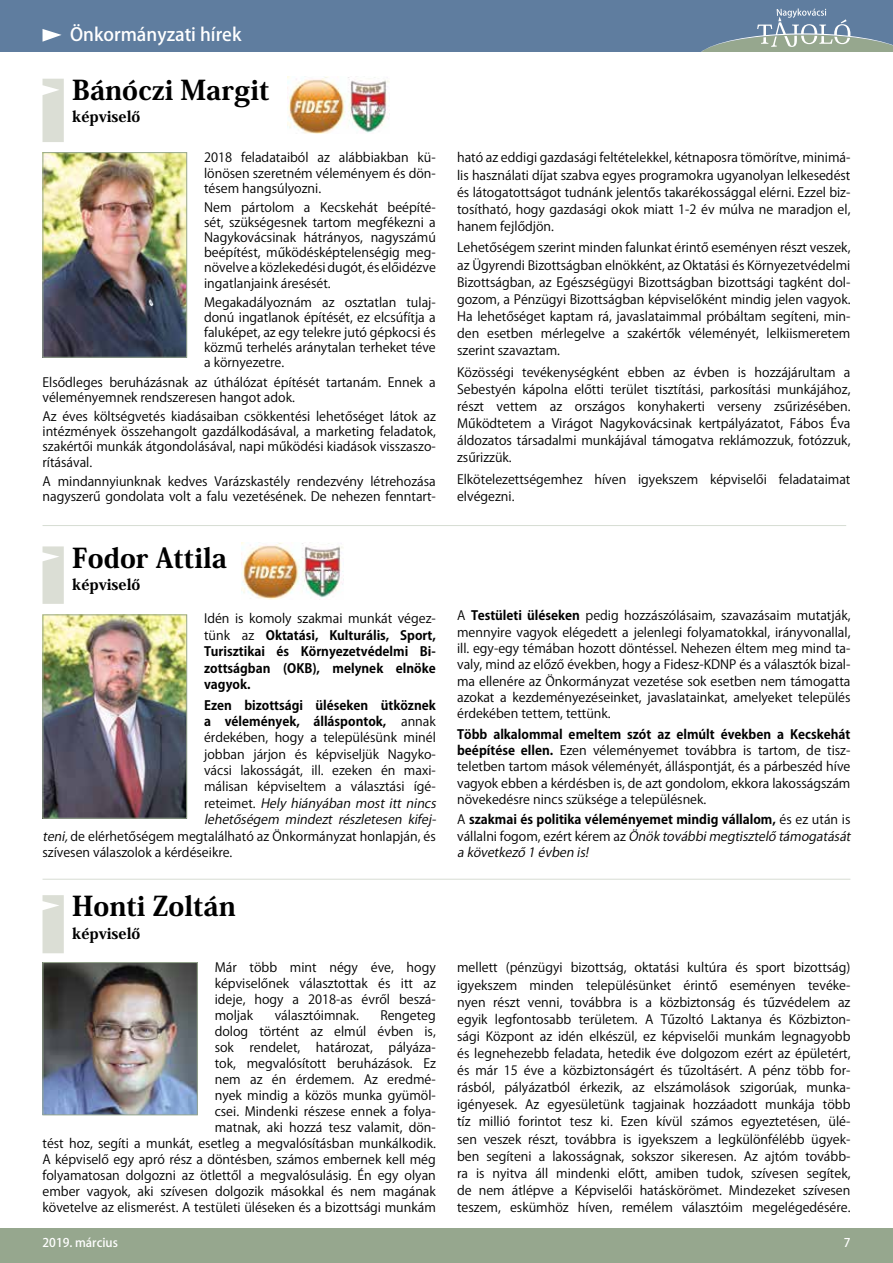
<style>
.page{position:relative;width:893px;height:1263px;background:#fff}
.page>*{position:absolute;margin:0;border:0;box-sizing:border-box;transform-origin:0 0}
.t1{font:800 27px "Koz Min Pr 6 N";color:#000}
.t2{font:500 18px "Koz Go Pr 6 N";color:#fff}
.t3{font:800 15px "Koz Min Pr 6 N";color:#000}
.t4{font:12.75px/17.1px "Koz Go Pr 6 N";color:#000;text-align:justify}
.t5{font:italic 12.75px/16.2px "Koz Go Pr 6 N";color:#000}
.t6{font:700 12.75px/16.4px "Koz Go Pr 6 N";color:#000;text-align:justify}
.t7{font:500 12px "Koz Go Pr 6 N";color:#fff}
.s1{font-weight:400}
.s2{font-style:normal}
.s3{font-style:italic}
.s4{font-weight:700}
.s5{font-weight:700;font-style:normal}
</style>
<div class="page">
<div style="left:0;top:1229px;width:893px;height:34px;background:#96a78e"></div>
<div style="left:0;top:0;width:893px;height:51px;background:#5f7d9f"></div>
<svg style="left:43px;top:29px;width:19px;height:13px"></svg>
<svg style="left:702px;top:9px;width:191px;height:42px"></svg>
<svg style="left:43px;top:546px;width:21px;height:58px"></svg>
<img style="left:45px;top:616px;width:140px;height:201px">
<div style="left:43px;top:614px;width:144px;height:205px;border:1px solid #96a78e"></div>
<img style="left:242px;top:542px;width:102px;height:58px">
<svg style="left:43px;top:895px;width:21px;height:58px"></svg>
<img style="left:45px;top:964px;width:151px;height:149px">
<div style="left:43px;top:962px;width:155px;height:153px;border:1px solid #96a78e"></div>
<svg style="left:43px;top:79px;width:21px;height:63px"></svg>
<img style="left:45px;top:154px;width:140px;height:202px">
<div style="left:43px;top:152px;width:144px;height:206px;border:1px solid #96a78e"></div>
<img style="left:287px;top:77px;width:102px;height:57px">
<hr style="left:43px;top:525px;width:803px;height:1px;background:#96a78e">
<hr style="left:43px;top:879px;width:807px;height:1px;background:#96a78e">
<h2 class="t2" style="left:70px;top:25px;width:173px">Önkormányzati hírek</h2>
<h1 class="t1" style="left:72px;top:75px;width:199px">Bánóczi Margit</h1>
<p class="t3" style="left:72px;top:108px;width:70px">képviselő</p>
<p class="t4" style="left:204px;top:150px;width:233px;line-height:15.1px">2018 feladataiból az alábbiakban kü&shy;lönösen szeretném véleményem és dön&shy;tésem hangsúlyozni.</p>
<p class="t4" style="left:204px;top:200px;width:233px;line-height:15.1px">Nem pártolom a Kecskehát beépíté&shy;sét, szükségesnek tartom megfékezni a Nagykovácsinak hátrányos, nagyszámú beépítést, működésképtelenségig meg&shy;növelve a közlekedési dugót, és előidézve ingatlanjaink áresését.</p>
<p class="t4" style="left:204px;top:295px;width:233px;line-height:15.1px">Megakadályoznám az osztatlan tulaj&shy;donú ingatlanok építését, ez elcsúfítja a faluképet, az egy telekre jutó gépkocsi és közmű terhelés aránytalan terheket téve a környezetre.</p>
<p class="t4" style="left:43px;top:375px;width:395px;line-height:15.1px">Elsődleges beruházásnak az úthálózat építését tartanám. Ennek a véleményemnek rendszeresen hangot adok.</p>
<p class="t4" style="left:43px;top:409px;width:395px;line-height:15.1px">Az éves költségvetés kiadásaiban csökkentési lehetőséget látok az intézmények összehangolt gazdálkodásával, a marketing feladatok, szakértői munkák átgondolásával, napi működési kiadások visszaszo&shy;rításával.</p>
<p class="t4" style="left:43px;top:474px;width:395px;line-height:15.1px">A mindannyiunknak kedves Varázskastély rendezvény létrehozása nagyszerű gondolata volt a falu vezetésének. De nehezen fenntart-</p>
<h1 class="t1" style="left:72px;top:542px;width:156px">Fodor Attila</h1>
<p class="t3" style="left:72px;top:576px;width:70px">képviselő</p>
<p class="t6" style="left:204px;top:611px;width:233px"><span class="s1">Idén is komoly szakmai munkát végez&shy;tünk az</span> Oktatási, Kulturális, Sport, Turisztikai és Környezetvédelmi Bi&shy;zottságban (OKB), melynek elnöke vagyok.</p>
<p class="t6" style="left:204px;top:697px;width:233px">Ezen bizottsági üléseken ütköznek</p>
<p class="t6" style="left:204px;top:713px;width:233px">a vélemények, álláspontok, <span class="s1">annak</span></p>
<p class="t4" style="left:204px;top:729px;width:233px">érdekében, hogy a településünk minél</p>
<p class="t4" style="left:204px;top:746px;width:233px">jobban járjon és képviseljük Nagyko-</p>
<p class="t4" style="left:204px;top:762px;width:233px">vácsi lakosságát, ill. ezeken én maxi-</p>
<p class="t4" style="left:204px;top:778px;width:233px">málisan képviseltem a választási ígé-</p>
<p class="t5" style="left:204px;top:795px;width:237px"><span class="s2">r e t e i m e t .</span> Hely hiányában most itt nincs</p>
<p class="t5" style="left:204px;top:812px;width:237px">lehetőségem mindezt részletesen kifej -</p>
<p class="t4" style="left:43px;top:827px;width:395px"><span class="s3">teni,</span>de elérhetőségem megtalálható az Önkormányzat honlapján, és</p>
<p class="t4" style="left:43px;top:844px;width:191px">szívesen válaszolok a kérdéseikre.</p>
<h1 class="t1" style="left:72px;top:891px;width:165px">Honti Zoltán</h1>
<p class="t3" style="left:72px;top:925px;width:70px">képviselő</p>
<p class="t4" style="left:215px;top:960px;width:223px;line-height:16px">Már több mint négy éve, hogy képviselőnek választottak és itt az ideje, hogy a 2018-as évről beszá&shy;moljak</p>
<p class="t4" style="left:275px;top:1007px;width:86px">választóimnak.</p>
<p class="t4" style="left:43px;top:1008px;width:395px;line-height:16px;text-align:right">Rengeteg<br>dolog történt az elmúl évben is,<br>sok rendelet, határozat, pályáza-<br>tok, megvalósított beruházások. Ez<br>nem az én érdemem. Az eredmé-<br>nyek mindig a közös munka gyümöl-<br>csei. Mindenki részese ennek a folya-<br>matnak, aki hozzá tesz valamit, dön-<br>tést hoz, segíti a munkát, esetleg a megvalósításban munkálkodik.<br>A képviselő egy apró rész a döntésben, számos embernek kell még folyamatosan dolgozni az ötlettől a megvalósulásig. Én egy olyan ember vagyok, aki szívesen dolgozik másokkal és nem magának követelve az elismerést. A testületi üléseken és a bizottsági munkám</p>
<p class="t4" style="left:457px;top:150px;width:395px">ható az eddigi gazdasági feltételekkel, kétnaposra tömörítve, minimá&shy;lis használati díjat szabva egyes programokra ugyanolyan lelkesedést és látogatottságot tudnánk jelentős takarékossággal elérni. Ezzel biz&shy;tosítható, hogy gazdasági okok miatt 1-2 év múlva ne maradjon el, hanem fejlődjön.</p>
<p class="t4" style="left:457px;top:239px;width:395px">Lehetőségem szerint minden falunkat érintő eseményen részt veszek, az Ügyrendi Bizottságban elnökként, az Oktatási és Környezetvédelmi Bizottságban, az Egészségügyi Bizottságban bizottsági tagként dol&shy;gozom, a Pénzügyi Bizottságban képviselőként mindig jelen vagyok.<br>Ha lehetőséget kaptam rá, javaslataimmal próbáltam segíteni, min&shy;den esetben mérlegelve a szakértők véleményét, lelkiismeretem szerint szavaztam.</p>
<p class="t4" style="left:457px;top:364px;width:395px">Közösségi tevékenységként ebben az évben is hozzájárultam a Sebestyén kápolna előtti terület tisztítási, parkosítási munkájához, részt vettem az országos konyhakerti verseny zsűrizésében.<br>Működtetem a Virágot Nagykovácsinak kertpályázatot, Fábos Éva áldozatos társadalmi munkájával támogatva reklámozzuk, fotózzuk, zsűrizzük.</p>
<p class="t4" style="left:457px;top:471px;width:395px">Elkötelezettségemhez híven igyekszem képviselői feladataimat elvégezni.</p>
<p class="t4" style="left:457px;top:608px;width:395px;line-height:16.4px">A <span class="s4">Testületi üléseken</span> pedig hozzászólásaim, szavazásaim mutatják, mennyire vagyok elégedett a jelenlegi folyamatokkal, irányvonallal, ill. egy-egy témában hozott döntéssel. Nehezen éltem meg mind ta&shy;valy, mind az előző években, hogy a Fidesz-KDNP és a választók bizal&shy;ma ellenére az Önkormányzat vezetése sok esetben nem támogatta azokat a kezdeményezéseinket, javaslatainkat, amelyeket település érdekében tettem, tettünk.</p>
<p class="t4" style="left:457px;top:726px;width:395px;line-height:16.4px"><span class="s4">Több alkalommal emeltem szót az elmúlt években a Kecskehát beépítése ellen.</span> Ezen véleményemet továbbra is tartom, de tisz&shy;teletben tartom mások véleményét, álláspontját, és a párbeszéd híve vagyok ebben a kérdésben is, de azt gondolom, ekkora lakosságszám növekedésre nincs szüksége a településnek.</p>
<p class="t5" style="left:457px;top:812px;width:399px"><span class="s2">A</span> <span class="s5">szakmai és politika véleményemet mindig vállalom,</span> <span class="s2">és ez után is v á l l a l n i fo g o m , e z é rt ké r e m a z</span> Önöktovábbimegtisztelő támogatását akövetkező 1évben is!</p>
<p class="t4" style="left:457px;top:959px;width:395px">mellett (pénzügyi bizottság, oktatási kultúra és sport bizottság) igyekszem minden településünket érintő eseményen tevéke&shy;nyen részt venni, továbbra is a közbiztonság és tűzvédelem az egyik legfontosabb területem. A Tűzoltó Laktanya és Közbizton&shy;sági Központ az idén elkészül, ez képviselői munkám legnagyobb és legnehezebb feladata, hetedik éve dolgozom ezért az épületért, és már 15 éve a közbiztonságért és tűzoltásért. A pénz több for&shy;rásból, pályázatból érkezik, az elszámolások szigorúak, munka&shy;igényesek. Az egyesületünk tagjainak hozzáadott munkája több tíz millió forintot tesz ki. Ezen kívül számos egyeztetésen, ülé&shy;sen veszek részt, továbbra is igyekszem a legkülönfélébb ügyek&shy;ben segíteni a lakosságnak, sokszor sikeresen. Az ajtóm tovább&shy;ra is nyitva áll mindenki előtt, amiben tudok, szívesen segítek, de nem átlépve a Képviselői hatáskörömet. Mindezeket szívesen teszem, eskümhöz híven, remélem választóim megelégedésére.</p>
<p class="t7" style="left:43px;top:1236px;width:77px">2019. március</p>
<p class="t7" style="left:844px;top:1236px;width:8px">7</p>
</div>
